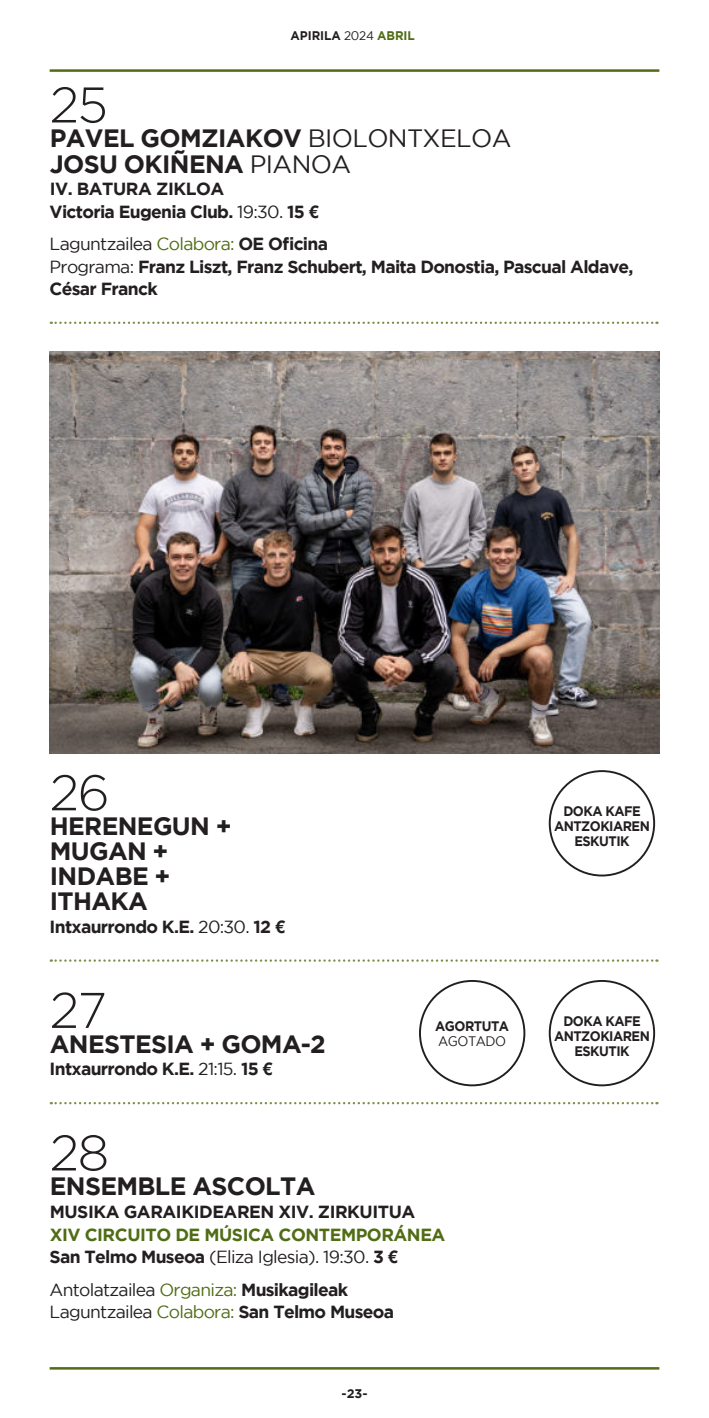
<style>
.page{position:relative;width:709px;height:1418px;background:#fff}
.page>*{position:absolute;margin:0;border:0;box-sizing:border-box;transform-origin:0 0}
.t1{font:300 50px "Gotham";letter-spacing:-.03em;color:#231f20}
.t2{font:700 25px/25px "Gotham";letter-spacing:-.025em;color:#231f20}
.t3{font:700 17.5px/22.5px "Gotham";letter-spacing:-.04em;color:#231f20}
.t4{font:700 17.5px/22.5px "Gotham";letter-spacing:-.025em;color:#506c14}
.t5{font:700 13.75px/15px "Gotham";letter-spacing:-.04em;color:#231f20;text-align:center;scale:.94 1}
.t6{font:13.75px "Gotham";letter-spacing:-.04em;color:#231f20;scale:.94 1}
.t7{font:700 12.5px "Gotham";letter-spacing:-.005em;color:#231f20;scale:.95 1}
.t8{font:700 12.5px "Gotham";letter-spacing:-.005em;color:#231f20}
.s1{font-weight:400}
.s2{color:#506c14}
.s3{font-family:"Helvetica Neue LT Std"}
.s4{font-weight:400;color:#506c14}
.s5{color:#231f20}
.s6{font-weight:400;color:#231f20}
.s7{font-family:"Helvetica Neue LT Std";color:#231f20}
</style>
<div class="page">
<hr style="left:50px;top:69px;width:609px;height:3px;background:#506c14">
<hr style="left:50px;top:1366px;width:609px;height:3px;background:#506c14">
<svg style="left:51px;top:321px;width:606px;height:3px"></svg>
<img style="left:50px;top:351px;width:609px;height:403px">
<svg style="left:51px;top:959px;width:606px;height:2px"></svg>
<svg style="left:51px;top:1102px;width:606px;height:2px"></svg>
<div style="left:549px;top:980px;width:106px;height:106px;border:2px solid #231f20;border-radius:50%"></div>
<div style="left:549px;top:770px;width:106px;height:106px;border:2px solid #231f20;border-radius:50%"></div>
<div style="left:419px;top:980px;width:106px;height:106px;border:2px solid #231f20;border-radius:50%"></div>
<p class="t7" style="left:291px;top:28px;width:132px">APIRILA <span class="s1">2024</span> <span class="s2">ABRIL</span></p>
<h1 class="t1" style="left:50px;top:78px;width:60px">25</h1>
<h2 class="t2" style="left:50px;top:125px;width:463px">PAVEL GOMZIAKOV <span class="s1">BIOLONTXELOA<br></span>JOSU OKIÑENA <span class="s1">PIANOA</span></h2>
<p class="t3" style="left:50px;top:177px;width:270px">IV. BATURA ZIKLOA<br>Victoria Eugenia Club. <span class="s1">19:30.</span> 15 <span class="s3">€</span></p>
<p class="t3" style="left:50px;top:232px;width:585px"><span class="s1">Laguntzailea</span> <span class="s4">Colabora:</span> OE O昀椀cina<br><span class="s1">Programa:</span> Franz Liszt, Franz Schubert, Maita Donostia, Pascual Aldave,<br>César Franck</p>
<h1 class="t1" style="left:50px;top:765px;width:62px">26</h1>
<h2 class="t2" style="left:50px;top:813px;width:183px">HERENEGUN +<br>MUGAN +<br>INDABE +<br>ITHAKA</h2>
<p class="t3" style="left:50px;top:915px;width:237px">Intxaurrondo K.E. <span class="s1">20:30.</span> 12 <span class="s3">€</span></p>
<h1 class="t1" style="left:50px;top:983px;width:59px">27</h1>
<h2 class="t2" style="left:50px;top:1030px;width:277px">ANESTESIA + GOMA-2</h2>
<p class="t3" style="left:50px;top:1057px;width:224px">Intxaurrondo K.E. <span class="s1">21:15.</span> 15 <span class="s3">€</span></p>
<p class="t5" style="left:435px;top:1017px;width:80px">AGORTUTA</p>
<p class="t6" style="left:438px;top:1033px;width:74px">AGOTADO</p>
<h1 class="t1" style="left:50px;top:1125px;width:61px">28</h1>
<h2 class="t2" style="left:50px;top:1173px;width:267px">ENSEMBLE ASCOLTA</h2>
<p class="t3" style="left:50px;top:1200px;width:367px">MUSIKA GARAIKIDEAREN XIV. ZIRKUITUA</p>
<p class="t4" style="left:50px;top:1222px;width:397px">XIV CIRCUITO DE MÚSICA CONTEMPORÁNEA<br><span class="s5">San Telmo Museoa</span> <span class="s6">(Eliza Iglesia). 19:30.</span> <span class="s5">3</span> <span class="s7">€</span></p>
<p class="t3" style="left:50px;top:1277px;width:346px"><span class="s1">Antolatzailea</span> <span class="s4">Organiza:</span> Musikagileak<br><span class="s1">Laguntzailea</span> <span class="s4">Colabora:</span> San Telmo Museoa</p>
<p class="t8" style="left:341px;top:1385px;width:28px">-23-</p>
<p class="t5" style="left:554px;top:803px;width:104px">DOKA KAFE<br>ANTZOKIAREN<br>ESKUTIK</p>
<p class="t5" style="left:554px;top:1012px;width:104px">DOKA KAFE<br>ANTZOKIAREN<br>ESKUTIK</p>
</div>
